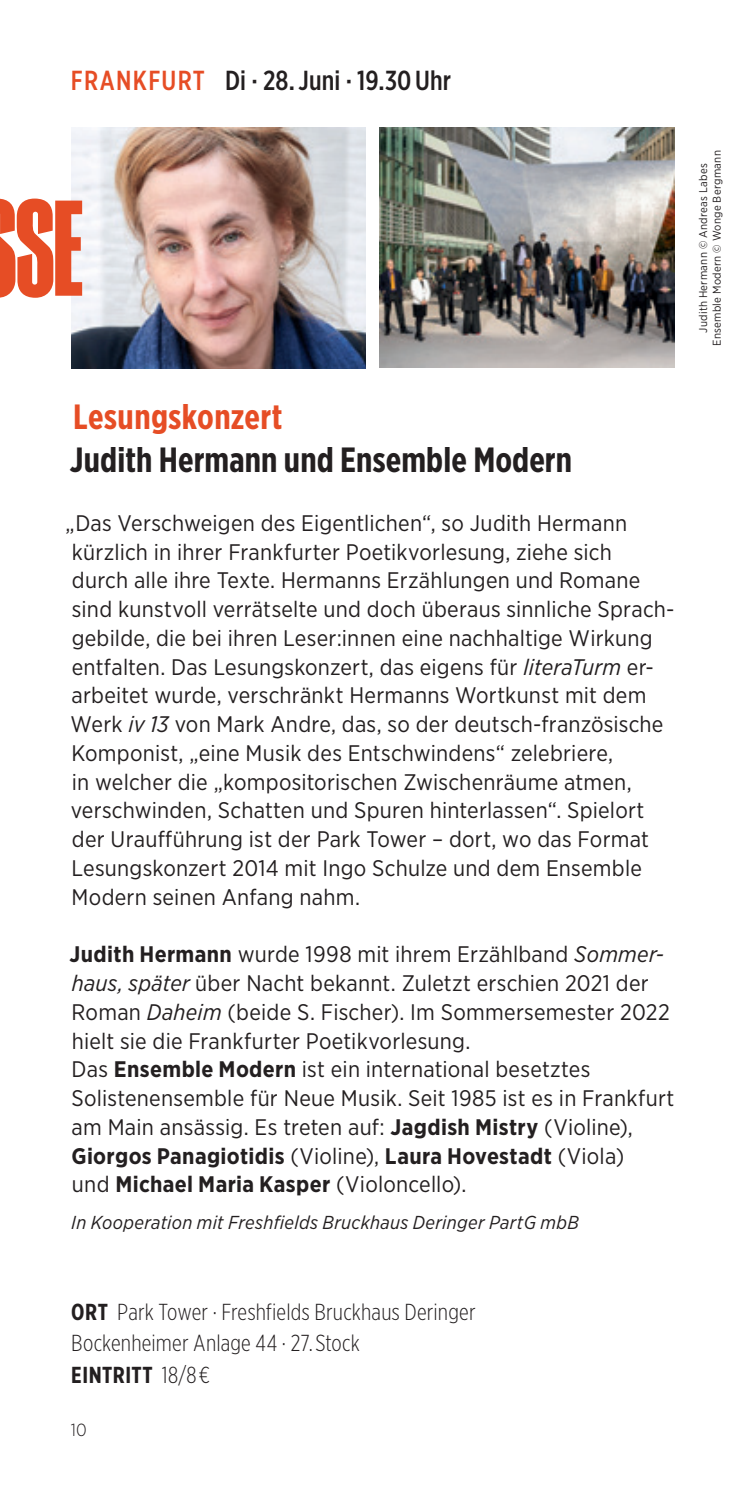
<style>
.page{position:relative;width:745px;height:1489px;background:#fff}
.page>*{position:absolute;margin:0;border:0;box-sizing:border-box;transform-origin:0 0}
.t1{font:700 35px "Gotham X Narrow";letter-spacing:.005em;color:#231f20}
.t2{font:700 35px "Gotham X Narrow";letter-spacing:.015em;color:#e64d25}
.t3{font:500 27.5px "Gotham X Narrow";letter-spacing:.01em;color:#231f20}
.t4{font:300 23px/31.2px "Gotham X Narrow";letter-spacing:.005em;color:#231f20}
.t5{font:22.5px/28.8px "Gotham Narrow";letter-spacing:.01em;color:#231f20}
.t6{font:italic 18.75px "Gotham Narrow";letter-spacing:.015em;color:#231f20}
.t7{font:300 17.5px "Gotham Narrow";color:#231f20}
.t8{font:11.25px/13.5px "Gotham Narrow";letter-spacing:.025em;color:#231f20;text-align:center}
.s1{color:#e64d25}
.s2{font-style:italic}
.s3{font-weight:700}
</style>
<div class="page">
<img style="left:379px;top:128px;width:295px;height:240px">
<img style="left:71px;top:128px;width:294px;height:241px">
<svg style="left:0;top:198px;width:82px;height:100px"></svg>
<p class="t3" style="left:71px;top:64px;width:381px"><span class="s1">FRANKFURT</span> Di · 28. Juni · 19.30 Uhr</p>
<h1 class="t2" style="left:73px;top:395px;width:211px">Lesungskonzert</h1>
<h1 class="t1" style="left:70px;top:438px;width:503px">Judith Hermann und Ensemble Modern</h1>
<p class="t5" style="left:65px;top:508px;width:610px">„Das Verschweigen des Eigentlichen“, so Judith Hermann kürzlich in ihrer Frankfurter Poetikvorlesung, ziehe sich<br>durch alle ihre Texte. Hermanns Erzählungen und Romane sind kunstvoll verrätselte und doch überaus sinnliche Sprach&shy;gebilde, die bei ihren Leser:innen eine nachhaltige Wirkung entfalten. Das Lesungskonzert, das eigens für <span class="s2">literaTurm</span> er&shy;arbeitet wurde, verschränkt Hermanns Wortkunst mit dem Werk <span class="s2">iv 13</span> von Mark Andre, das, so der deutsch-französische Komponist, „eine Musik des Entschwindens“ zelebriere,<br>in welcher die „kompositorischen Zwischenräume atmen, verschwinden, Schatten und Spuren hinterlassen“. Spielort der Uraufführung ist der Park Tower – dort, wo das Format Lesungskonzert 2014 mit Ingo Schulze und dem Ensemble Modern seinen Anfang nahm.</p>
<p class="t5" style="left:69px;top:939px;width:606px"><span class="s3">Judith Hermann</span> wurde 1998 mit ihrem Erzählband <span class="s2">Sommer&shy;haus, später</span> über Nacht bekannt. Zuletzt erschien 2021 der Roman <span class="s2">Daheim</span> (beide S. Fischer). Im Sommersemester 2022 hielt sie die Frankfurter Poetikvorlesung.<br>Das <span class="s3">Ensemble Modern</span> ist ein international besetztes Solistenensemble für Neue Musik. Seit 1985 ist es in Frankfurt am Main ansässig. Es treten auf: <span class="s3">Jagdish Mistry</span> (Violine), <span class="s3">Giorgos Panagiotidis</span> (Violine), <span class="s3">Laura Hovestadt</span> (Viola)<br>und <span class="s3">Michael Maria Kasper</span> (Violoncello).</p>
<p class="t6" style="left:71px;top:1210px;width:509px">In Kooperation mit Freshfields Bruckhaus Deringer PartG mbB</p>
<p class="t8" style="left:695px;top:346px;width:197px;rotate:-90deg">Judith Hermann © Andreas Labes<br>Ensemble Modern © Wonge Bergmann</p>
<p class="t4" style="left:71px;top:1295px;width:405px"><span class="s3">ORT</span> Park Tower · Freshfields Bruckhaus Deringer<br>Bockenheimer Anlage 44 · 27. Stock<br><span class="s3">EINTRITT</span> 18/8 €</p>
<p class="t7" style="left:71px;top:1418px;width:17px">10</p>
</div>
